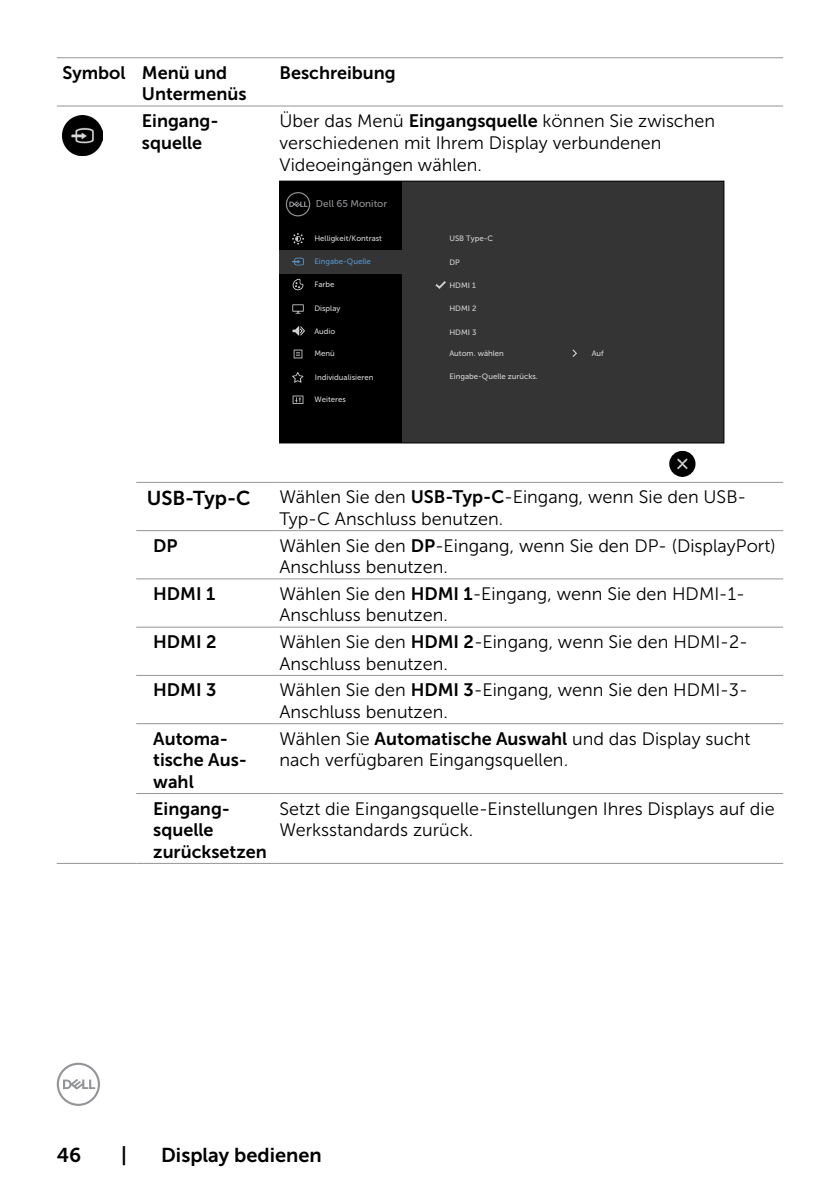
<style>
.page{position:relative;width:840px;height:1191px;background:#fff}
.page>*{position:absolute;margin:0;border:0;box-sizing:border-box;transform-origin:0 0}
.t1{font:20px "Museo Sans For Dell 700";color:#000}
.t2{font:18px/21.6px "Museo Sans For Dell 300";color:#000}
.t3{font:18px/21.6px "Museo Sans For Dell 700";color:#000}
.t4{font:9.8px "Museo Sans For Dell 500";color:#8f9093}
.t5{font:7.8px "Museo Sans For Dell 500";color:#d0d1d2}
.t6{font:7.8px "Museo Sans For Dell 500";color:#5793c6}
.s1{font-family:"Museo Sans For Dell 700"}
</style>
<div class="page">
<svg style="left:57px;top:1062px;width:43px;height:44px"></svg>
<hr style="left:57px;top:106px;width:79px;height:1px;background:#939598">
<hr style="left:136px;top:106px;width:138px;height:1px;background:#939598">
<hr style="left:274px;top:106px;width:508px;height:1px;background:#939598">
<hr style="left:57px;top:57px;width:79px;height:1px;background:#939598">
<hr style="left:136px;top:57px;width:138px;height:1px;background:#939598">
<hr style="left:274px;top:57px;width:508px;height:1px;background:#939598">
<hr style="left:136px;top:482px;width:138px;height:1px;background:#939598">
<hr style="left:274px;top:482px;width:508px;height:1px;background:#939598">
<hr style="left:136px;top:530px;width:138px;height:1px;background:#939598">
<hr style="left:274px;top:530px;width:508px;height:1px;background:#939598">
<hr style="left:136px;top:578px;width:138px;height:1px;background:#939598">
<hr style="left:274px;top:578px;width:508px;height:1px;background:#939598">
<hr style="left:136px;top:627px;width:138px;height:1px;background:#939598">
<hr style="left:274px;top:627px;width:508px;height:1px;background:#939598">
<hr style="left:136px;top:675px;width:138px;height:1px;background:#939598">
<hr style="left:274px;top:675px;width:508px;height:1px;background:#939598">
<hr style="left:136px;top:723px;width:138px;height:1px;background:#939598">
<hr style="left:274px;top:723px;width:508px;height:1px;background:#939598">
<hr style="left:136px;top:793px;width:138px;height:1px;background:#939598">
<hr style="left:274px;top:793px;width:508px;height:1px;background:#939598">
<hr style="left:136px;top:863px;width:138px;height:1px;background:#939598">
<hr style="left:57px;top:863px;width:79px;height:1px;background:#939598">
<hr style="left:274px;top:863px;width:508px;height:1px;background:#939598">
<img style="left:62px;top:116px;width:40px;height:39px">
<div style="left:279px;top:181px;width:444px;height:262px;background:#343435"></div>
<div style="left:279px;top:181px;width:122px;height:262px;background:#000"></div>
<svg style="left:292px;top:233px;width:12px;height:12px"></svg>
<svg style="left:286px;top:192px;width:24px;height:24px"></svg>
<img style="left:669px;top:450px;width:26px;height:27px">
<svg style="left:572px;top:349px;width:4px;height:8px"></svg>
<svg style="left:435px;top:281px;width:11px;height:8px"></svg>
<div style="left:279px;top:250px;width:122px;height:23px;background:#343435"></div>
<svg style="left:292px;top:257px;width:12px;height:8px"></svg>
<svg style="left:292px;top:278px;width:11px;height:12px"></svg>
<svg style="left:292px;top:304px;width:11px;height:10px"></svg>
<svg style="left:293px;top:349px;width:9px;height:9px"></svg>
<svg style="left:292px;top:395px;width:11px;height:9px"></svg>
<svg style="left:292px;top:326px;width:13px;height:10px"></svg>
<svg style="left:292px;top:372px;width:11px;height:11px"></svg>
<p class="t3" style="left:142px;top:62px;width:106px;text-indent:-79px">Symbol Menü und<br>Untermenüs</p>
<p class="t3" style="left:279px;top:62px;width:118px">Beschreibung</p>
<p class="t3" style="left:142px;top:110px;width:78px">Eingang&shy;squelle</p>
<p class="t2" style="left:279px;top:111px;width:437px">Über das Menü <span class="s1">Eingangsquelle</span> können Sie zwischen verschiedenen mit Ihrem Display verbundenen<br>Videoeingängen wählen.</p>
<p class="t4" style="left:316px;top:198px;width:73px">Dell 65 Monitor</p>
<p class="t5" style="left:449px;top:234px;width:45px">USB Type-C</p>
<p class="t5" style="left:449px;top:258px;width:12px">DP</p>
<p class="t5" style="left:449px;top:281px;width:28px">HDMI 1</p>
<p class="t5" style="left:314px;top:234px;width:69px">Helligkeit/Kontrast</p>
<p class="t6" style="left:314px;top:257px;width:58px">Eingabe-Quelle</p>
<p class="t5" style="left:314px;top:280px;width:22px">Farbe</p>
<p class="t5" style="left:314px;top:304px;width:28px">Display</p>
<p class="t5" style="left:449px;top:304px;width:29px">HDMI 2</p>
<p class="t5" style="left:449px;top:328px;width:29px">HDMI 3</p>
<p class="t5" style="left:449px;top:349px;width:56px">Autom. wählen</p>
<p class="t5" style="left:449px;top:372px;width:90px">Eingabe-Quelle zurücks.</p>
<p class="t5" style="left:314px;top:326px;width:23px">Audio</p>
<p class="t5" style="left:314px;top:349px;width:22px">Menü</p>
<p class="t5" style="left:314px;top:373px;width:60px">Individualisieren</p>
<p class="t5" style="left:591px;top:349px;width:14px">Auf</p>
<p class="t5" style="left:314px;top:395px;width:33px">Weiteres</p>
<p class="t1" style="left:147px;top:487px;width:105px">USB-Typ-C</p>
<p class="t2" style="left:279px;top:486px;width:468px">Wählen Sie den <span class="s1">USB-Typ-C</span>-Eingang, wenn Sie den USB-<br>Typ-C Anschluss benutzen.</p>
<p class="t3" style="left:153px;top:534px;width:26px">DP</p>
<p class="t2" style="left:279px;top:535px;width:497px">Wählen Sie den <span class="s1">DP</span>-Eingang, wenn Sie den DP- (DisplayPort)<br>Anschluss benutzen.</p>
<p class="t3" style="left:153px;top:583px;width:63px">HDMI 1</p>
<p class="t2" style="left:279px;top:583px;width:467px">Wählen Sie den <span class="s1">HDMI 1</span>-Eingang, wenn Sie den HDMI-1-<br>Anschluss benutzen.</p>
<p class="t3" style="left:153px;top:631px;width:65px">HDMI 2</p>
<p class="t2" style="left:279px;top:631px;width:470px">Wählen Sie den <span class="s1">HDMI 2</span>-Eingang, wenn Sie den HDMI-2-<br>Anschluss benutzen.</p>
<p class="t3" style="left:153px;top:679px;width:65px">HDMI 3</p>
<p class="t2" style="left:279px;top:679px;width:469px">Wählen Sie den <span class="s1">HDMI 3</span>-Eingang, wenn Sie den HDMI-3-<br>Anschluss benutzen.</p>
<p class="t3" style="left:153px;top:727px;width:95px">Automa&shy;tische Aus&shy;wahl</p>
<p class="t2" style="left:279px;top:727px;width:472px">Wählen Sie <span class="s1">Automatische Auswahl</span> und das Display sucht nach verfügbaren Eingangsquellen.</p>
<p class="t3" style="left:153px;top:797px;width:115px">Eingang&shy;squelle zurücksetzen</p>
<p class="t2" style="left:279px;top:797px;width:496px">Setzt die Eingangsquelle-Einstellungen Ihres Displays auf die<br>Werksstandards zurück.</p>
<p class="t1" style="left:57px;top:1143px;width:26px">46</p>
<p class="t1" style="left:121px;top:1143px;width:7px">|</p>
<p class="t1" style="left:161px;top:1143px;width:162px">Display bedienen</p>
</div>
